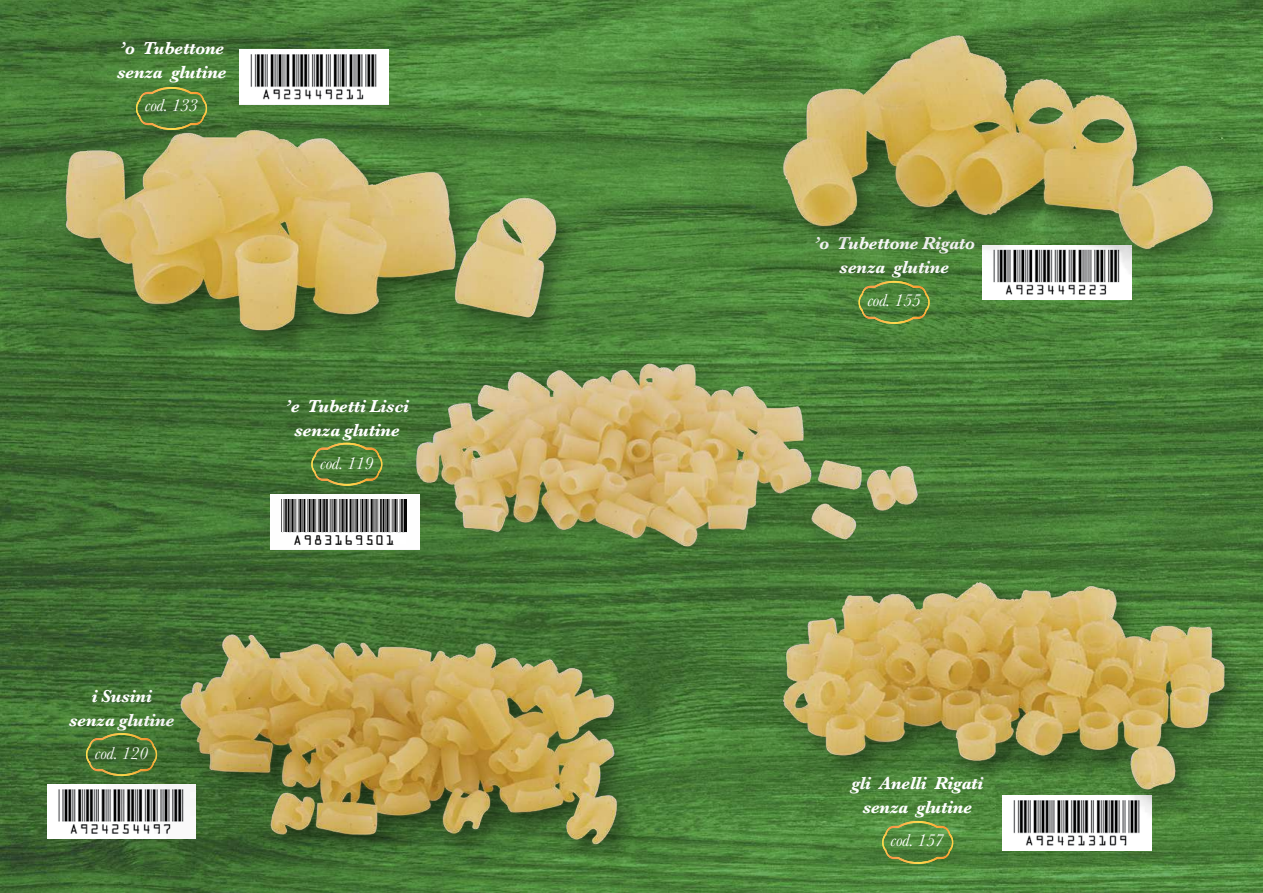
<style>
.page{position:relative;width:1263px;height:893px;background:#fff}
.page>*{position:absolute;margin:0;border:0;box-sizing:border-box;transform-origin:0 0}
.t1{font:italic 700 18px/24px "Baskerville";letter-spacing:-.02em;color:#fff;text-align:center}
.t2{font:italic 18px "Baskerville";letter-spacing:-.02em;color:#fff}
.t3{font:14.25px "OCR Aby BT";letter-spacing:.1em;color:#000}
</style>
<div class="page">
<img style="left:0;top:0;width:1263px;height:893px">
<svg style="left:311px;top:443px;width:59px;height:43px;background:#5b8238"></svg>
<svg style="left:882px;top:853px;width:71px;height:11px"></svg>
<img style="left:47px;top:784px;width:23px;height:55px">
<img style="left:239px;top:50px;width:149px;height:27px">
<div style="left:701px;top:579px;width:562px;height:274px;background:#000;opacity:.3"></div>
<img style="left:695px;top:506px;width:568px;height:333px">
<div style="left:98px;top:631px;width:602px;height:262px;background:#000;opacity:.3"></div>
<img style="left:70px;top:546px;width:617px;height:347px">
<img style="left:692px;top:0;width:563px;height:319px">
<div style="left:27px;top:127px;width:576px;height:306px;background:#000;opacity:.3"></div>
<img style="left:26px;top:77px;width:563px;height:346px">
<img style="left:370px;top:319px;width:591px;height:305px">
<img style="left:271px;top:495px;width:149px;height:55px">
<div style="left:293px;top:533px;width:113px;height:11px;background:#fff"></div>
<img style="left:282px;top:499px;width:125px;height:33px">
<img style="left:1224px;top:582px;width:39px;height:311px">
<div style="left:1234px;top:133px;width:29px;height:312px;background:#000;opacity:.3"></div>
<img style="left:1232px;top:129px;width:31px;height:309px">
<p class="t1" style="left:117px;top:37px;width:111px;text-align:left">’o Tubettone senza glutine</p>
<p class="t2" style="left:145px;top:94px;width:55px">cod. 133</p>
<p class="t1" style="left:69px;top:684px;width:107px">i Susini senza glutine</p>
<p class="t2" style="left:95px;top:741px;width:55px">cod. 120</p>
<p class="t1" style="left:285px;top:394px;width:125px">’e Tubetti Lisci senza glutine</p>
<p class="t2" style="left:320px;top:451px;width:55px">cod. 119</p>
<p class="t3" style="left:293px;top:531px;width:103px">A983169501</p>
<p class="t1" style="left:813px;top:232px;width:163px">’o Tubettone Rigato senza glutine</p>
<p class="t2" style="left:867px;top:289px;width:55px">cod. 155</p>
<p class="t1" style="left:851px;top:771px;width:134px">gli Anelli Rigati senza glutine</p>
<p class="t2" style="left:890px;top:828px;width:55px">cod. 157</p>
</div>
